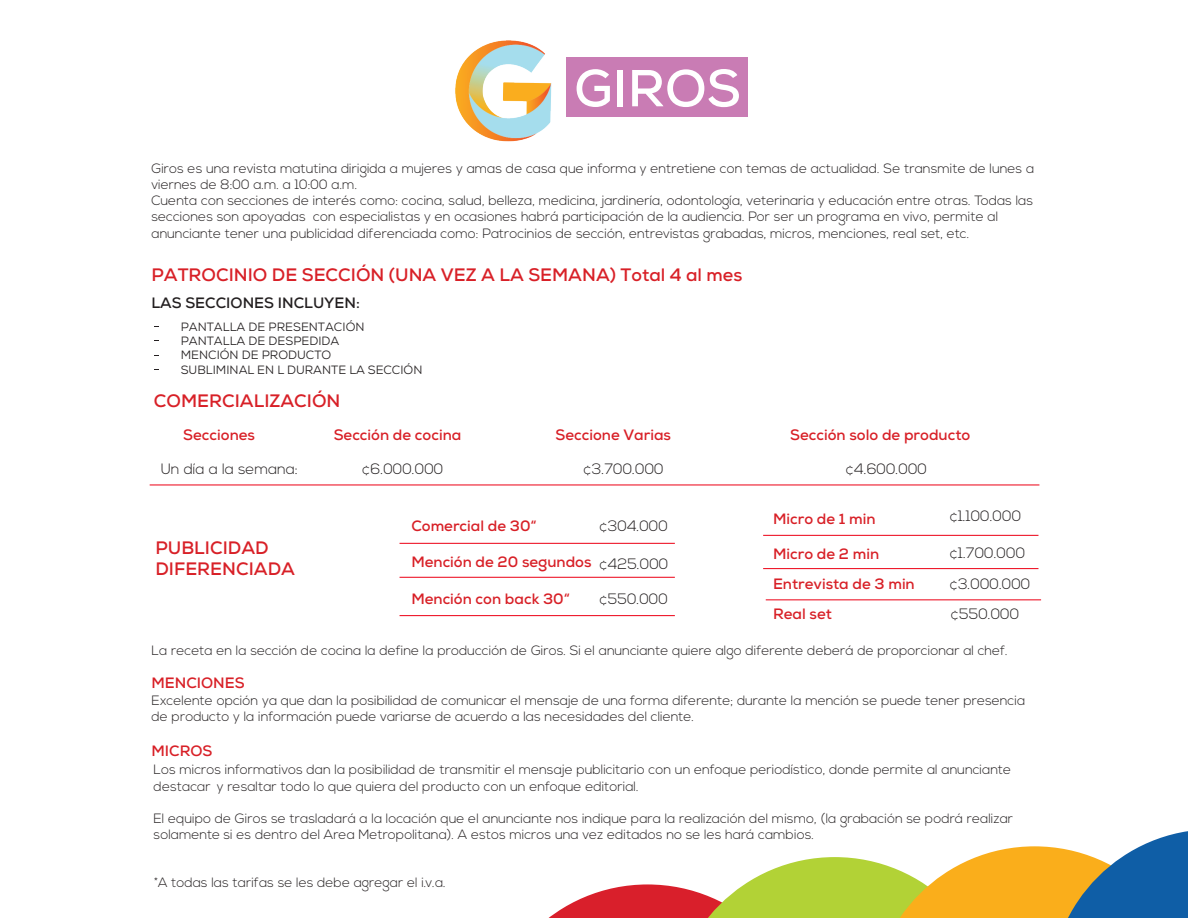
<style>
.page{position:relative;width:1188px;height:918px;background:#fff}
.page>*{position:absolute;margin:0;border:0;box-sizing:border-box;transform-origin:0 0}
.t1{font:700 51.75px "Nexa";color:#fff}
.t2{font:700 18px/21.6px "Nexa";color:#d82027}
.t3{font:700 15px "Nexa";color:#d82027}
.t4{font:300 15px "Nexa";color:#231f20}
.t5{font:700 15px "Nexa";color:#231f20}
.t6{font:300 13.5px/16.2px "Nexa";color:#231f20}
.t7{font:12px/14.4px "Nexa";color:#231f20}
</style>
<div class="page">
<hr style="left:150px;top:484px;width:889px;height:2px;background:#ee1b2d">
<hr style="left:763px;top:535px;width:275px;height:1px;background:#ee1b2d">
<hr style="left:763px;top:568px;width:275px;height:1px;background:#ee1b2d">
<hr style="left:766px;top:599px;width:275px;height:1px;background:#ee1b2d">
<hr style="left:400px;top:543px;width:275px;height:1px;background:#ee1b2d">
<hr style="left:400px;top:577px;width:275px;height:1px;background:#ee1b2d">
<hr style="left:400px;top:615px;width:275px;height:1px;background:#ee1b2d">
<img style="left:455px;top:40px;width:113px;height:102px">
<div style="left:567px;top:57px;width:181px;height:59px;background:#c97cb4"></div>
<svg style="left:548px;top:831px;width:640px;height:87px"></svg>
<p class="t1" style="left:574px;top:55px;width:168px">GIROS</p>
<p class="t6" style="left:151px;top:161px;width:884px">Giros es una revista matutina dirigida a mujeres y amas de casa que informa y entretiene con temas de actualidad. Se transmite de lunes a viernes de 8:00 a.m. a 10:00 a.m.<br>Cuenta con secciones de interés como: cocina, salud, belleza, medicina, jardinería, odontología, veterinaria y educación entre otras. Todas las secciones son apoyadas con especialistas y en ocasiones habrá participación de la audiencia. Por ser un programa en vivo, permite al anunciante tener una publicidad diferenciada como: Patrocinios de sección, entrevistas grabadas, micros, menciones, real set, etc.</p>
<p class="t2" style="left:151px;top:264px;width:592px">PATROCINIO DE SECCIÓN (UNA VEZ A LA SEMANA) Total 4 al mes</p>
<p class="t5" style="left:151px;top:294px;width:210px">LAS SECCIONES INCLUYEN:</p>
<p class="t7" style="left:181px;top:319px;width:243px">PANTALLA DE PRESENTACIÓN<br>PANTALLA DE DESPEDIDA<br>MENCIÓN DE PRODUCTO<br>SUBLIMINAL EN L DURANTE LA SECCIÓN</p>
<p class="t2" style="left:154px;top:390px;width:188px">COMERCIALIZACIÓN</p>
<p class="t3" style="left:183px;top:426px;width:73px">Secciones</p>
<p class="t3" style="left:334px;top:426px;width:129px">Sección de cocina</p>
<p class="t3" style="left:556px;top:426px;width:117px">Seccione Varias</p>
<p class="t4" style="left:583px;top:460px;width:82px">¢3.700.000</p>
<p class="t4" style="left:362px;top:460px;width:83px">¢6.000.000</p>
<p class="t4" style="left:161px;top:460px;width:139px">Un día a la semana:</p>
<p class="t2" style="left:155px;top:537px;width:141px">PUBLICIDAD<br>DIFERENCIADA</p>
<p class="t3" style="left:411px;top:516px;width:127px">Comercial de 30“</p>
<p class="t3" style="left:411px;top:552px;width:182px">Mención de 20 segundos</p>
<p class="t3" style="left:411px;top:590px;width:160px">Mención con back 30“</p>
<p class="t4" style="left:599px;top:517px;width:70px">¢304.000</p>
<p class="t4" style="left:599px;top:555px;width:71px">¢425.000</p>
<p class="t4" style="left:599px;top:591px;width:70px">¢550.000</p>
<p class="t3" style="left:790px;top:426px;width:182px">Sección solo de producto</p>
<p class="t4" style="left:846px;top:460px;width:83px">¢4.600.000</p>
<p class="t3" style="left:773px;top:509px;width:104px">Micro de 1 min</p>
<p class="t3" style="left:773px;top:544px;width:108px">Micro de 2 min</p>
<p class="t4" style="left:949px;top:508px;width:73px">¢1.100.000</p>
<p class="t4" style="left:949px;top:544px;width:77px">¢1.700.000</p>
<p class="t3" style="left:773px;top:575px;width:143px">Entrevista de 3 min</p>
<p class="t4" style="left:949px;top:575px;width:83px">¢3.000.000</p>
<p class="t3" style="left:773px;top:604px;width:60px">Real set</p>
<p class="t4" style="left:951px;top:606px;width:70px">¢550.000</p>
<p class="t6" style="left:151px;top:643px;width:858px">La receta en la sección de cocina la define la producción de Giros. Si el anunciante quiere algo diferente deberá de proporcionar al chef.</p>
<p class="t3" style="left:151px;top:673px;width:95px">MENCIONES</p>
<p class="t6" style="left:151px;top:693px;width:875px">Excelente opción ya que dan la posibilidad de comunicar el mensaje de una forma diferente; durante la mención se puede tener presencia de producto y la información puede variarse de acuerdo a las necesidades del cliente.</p>
<p class="t3" style="left:151px;top:741px;width:63px">MICROS</p>
<p class="t6" style="left:154px;top:762px;width:859px">Los micros informativos dan la posibilidad de transmitir el mensaje publicitario con un enfoque periodístico, donde permite al anunciante destacar y resaltar todo lo que quiera del producto con un enfoque editorial.</p>
<p class="t6" style="left:154px;top:811px;width:861px">El equipo de Giros se trasladará a la locación que el anunciante nos indique para la realización del mismo, (la grabación se podrá realizar solamente si es dentro del Area Metropolitana). A estos micros una vez editados no se les hará cambios.</p>
<p class="t6" style="left:154px;top:875px;width:293px">*A todas las tarifas se les debe agregar el i.v.a.</p>
</div>
